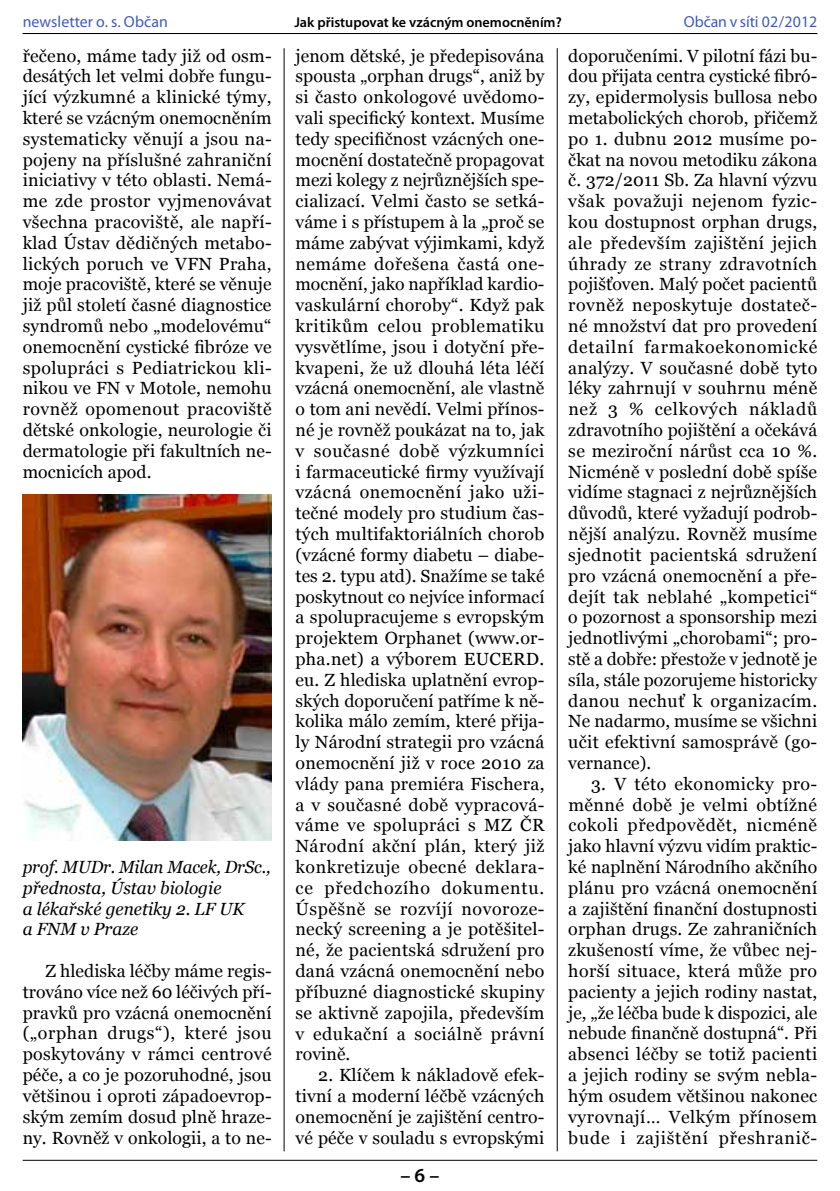
<style>
.page{position:relative;width:840px;height:1191px;background:#fff}
.page>*{position:absolute;margin:0;border:0;box-sizing:border-box;transform-origin:0 0}
.t1{font:600 20px "Myriad Pro";color:#000}
.t2{font:17.6px/20.8px "Georgia";letter-spacing:.005em;color:#000;text-align:justify}
.t3{font:italic 17.6px/20.8px "Georgia";color:#000;scale:.96 1}
.t4{font:16px "Myriad Pro";letter-spacing:.005em;color:#425daa}
.t5{font:600 14.2px "Myriad Pro";color:#000}
</style>
<div class="page">
<hr style="left:23px;top:1159px;width:793px;height:1px;background:#000">
<hr style="left:23px;top:33px;width:793px;height:1px;background:#000">
<hr style="left:283px;top:48px;width:1px;height:1103px;background:#000">
<hr style="left:556px;top:48px;width:1px;height:1103px;background:#000">
<img style="left:23px;top:494px;width:249px;height:347px">
<p class="t4" style="left:23px;top:12px;width:147px">newsletter o. s. Občan</p>
<p class="t5" style="left:294px;top:13px;width:269px">Jak přistupovat ke vzácným onemocněním?</p>
<p class="t4" style="left:683px;top:12px;width:135px">Občan v síti 02/2012</p>
<p class="t2" style="left:23px;top:45px;width:250px">řečeno, máme tady již od osm&shy;desátých let velmi dobře fungu&shy;jící výzkumné a klinické týmy, které se vzácným onemocněním systematicky věnují a jsou na&shy;pojeny na příslušné zahraniční iniciativy v této oblasti. Nemá&shy;me zde prostor vyjmenovávat všechna pracoviště, ale napří&shy;klad Ústav dědičných metabo&shy;lických poruch ve VFN Praha, moje pracoviště, které se věnuje již půl století časné diagnostice syndromů nebo „modelovému“ onemocnění cystické fibróze ve spolupráci s Pediatrickou kli&shy;nikou ve FN v Motole, nemohu rovněž opomenout pracoviště dětské onkologie, neurologie či dermatologie při fakultních ne&shy;mocnicích apod.</p>
<p class="t2" style="left:295px;top:45px;width:250px">jenom dětské, je předepisována spousta „orphan drugs“, aniž by si často onkologové uvědomo&shy;vali specifický kontext. Musíme tedy specifičnost vzácných one&shy;mocnění dostatečně propagovat mezi kolegy z nejrůznějších spe&shy;cializací. Velmi často se setká&shy;váme i s přístupem à la „proč se máme zabývat výjimkami, když nemáme dořešena častá one&shy;mocnění, jako například kardio&shy;vaskulární choroby“. Když pak kritikům celou problematiku vysvětlíme, jsou i dotyční pře&shy;kvapeni, že už dlouhá léta léčí vzácná onemocnění, ale vlastně o tom ani nevědí. Velmi přínos&shy;né je rovněž poukázat na to, jak v současné době výzkumníci i farmaceutické firmy využívají vzácná onemocnění jako uži&shy;tečné modely pro studium čas&shy;tých multifaktoriálních chorob (vzácné formy diabetu – diabe&shy;tes 2. typu atd). Snažíme se také poskytnout co nejvíce informací a spolupracujeme s evropským projektem Orphanet (www.or&shy;pha.net) a výborem EUCERD. eu. Z hlediska uplatnění evrop&shy;ských doporučení patříme k ně&shy;kolika málo zemím, které přija&shy;ly Národní strategii pro vzácná onemocnění již v roce 2010 za vlády pana premiéra Fischera, a v současné době vypracová&shy;váme ve spolupráci s MZ ČR Národní akční plán, který již konkretizuje obecné deklara&shy;ce předchozího dokumentu.<br>Úspěšně se rozvíjí novoroze&shy;necký screening a je potěšitel&shy;né, že pacientská sdružení pro daná vzácná onemocnění nebo příbuzné diagnostické skupiny se aktivně zapojila, především v edukační a sociálně právní rovině.</p>
<p class="t2" style="left:295px;top:1064px;width:250px;text-indent:23px">2. Klíčem k nákladově efek&shy;tivní a moderní léčbě vzácných onemocnění je zajištění centro&shy;vé péče v souladu s evropskými</p>
<p class="t2" style="left:568px;top:45px;width:250px">doporučeními. V pilotní fázi bu&shy;dou přijata centra cystické fibró&shy;zy, epidermolysis bullosa nebo metabolických chorob, přičemž po 1. dubnu 2012 musíme po&shy;čkat na novou metodiku zákona č. 372/2011 Sb. Za hlavní výzvu však považuji nejenom fyzic&shy;kou dostupnost orphan drugs, ale především zajištění jejich úhrady ze strany zdravotních pojišťoven. Malý počet pacientů rovněž neposkytuje dostateč&shy;né množství dat pro provedení detailní farmakoekonomické analýzy. V současné době tyto léky zahrnují v souhrnu méně než 3 % celkových nákladů zdravotního pojištění a očekává se meziroční nárůst cca 10 %.<br>Nicméně v poslední době spíše vidíme stagnaci z nejrůznějších důvodů, které vyžadují podrob&shy;nější analýzu. Rovněž musíme sjednotit pacientská sdružení pro vzácná onemocnění a pře&shy;dejít tak neblahé „kompetici“ o pozornost a sponsorship mezi jednotlivými „chorobami“; pro&shy;stě a dobře: přestože v jednotě je síla, stále pozorujeme historicky danou nechuť k organizacím.<br>Ne nadarmo, musíme se všichni učit efektivní samosprávě (go&shy;vernance).</p>
<p class="t2" style="left:568px;top:773px;width:250px;text-indent:23px">3. V této ekonomicky pro&shy;měnné době je velmi obtížné cokoli předpovědět, nicméně jako hlavní výzvu vidím praktic&shy;ké naplnění Národního akčního plánu pro vzácná onemocnění a zajištění finanční dostupnosti orphan drugs. Ze zahraničních zkušeností víme, že vůbec nej&shy;horší situace, která může pro pacienty a jejich rodiny nastat, je, „že léčba bude k dispozici, ale nebude finančně dostupná“. Při absenci léčby se totiž pacienti a jejich rodiny se svým nebla&shy;hým osudem většinou nakonec vyrovnají… Velkým přínosem bude i zajištění přeshranič-</p>
<p class="t3" style="left:23px;top:856px;width:259px">prof. MUDr. Milan Macek, DrSc., přednosta, Ústav biologie<br>a lékařské genetiky 2. LF UK<br>a FNM v Praze</p>
<p class="t2" style="left:23px;top:960px;width:250px;text-indent:23px">Z hlediska léčby máme regis&shy;trováno více než 60 léčivých pří&shy;pravků pro vzácná onemocnění („orphan drugs“), které jsou poskytovány v rámci centrové péče, a co je pozoruhodné, jsou většinou i oproti západoevrop&shy;ským zemím dosud plně hraze&shy;ny. Rovněž v onkologii, a to ne-</p>
<p class="t1" style="left:400px;top:1162px;width:40px">– 6 –</p>
</div>
